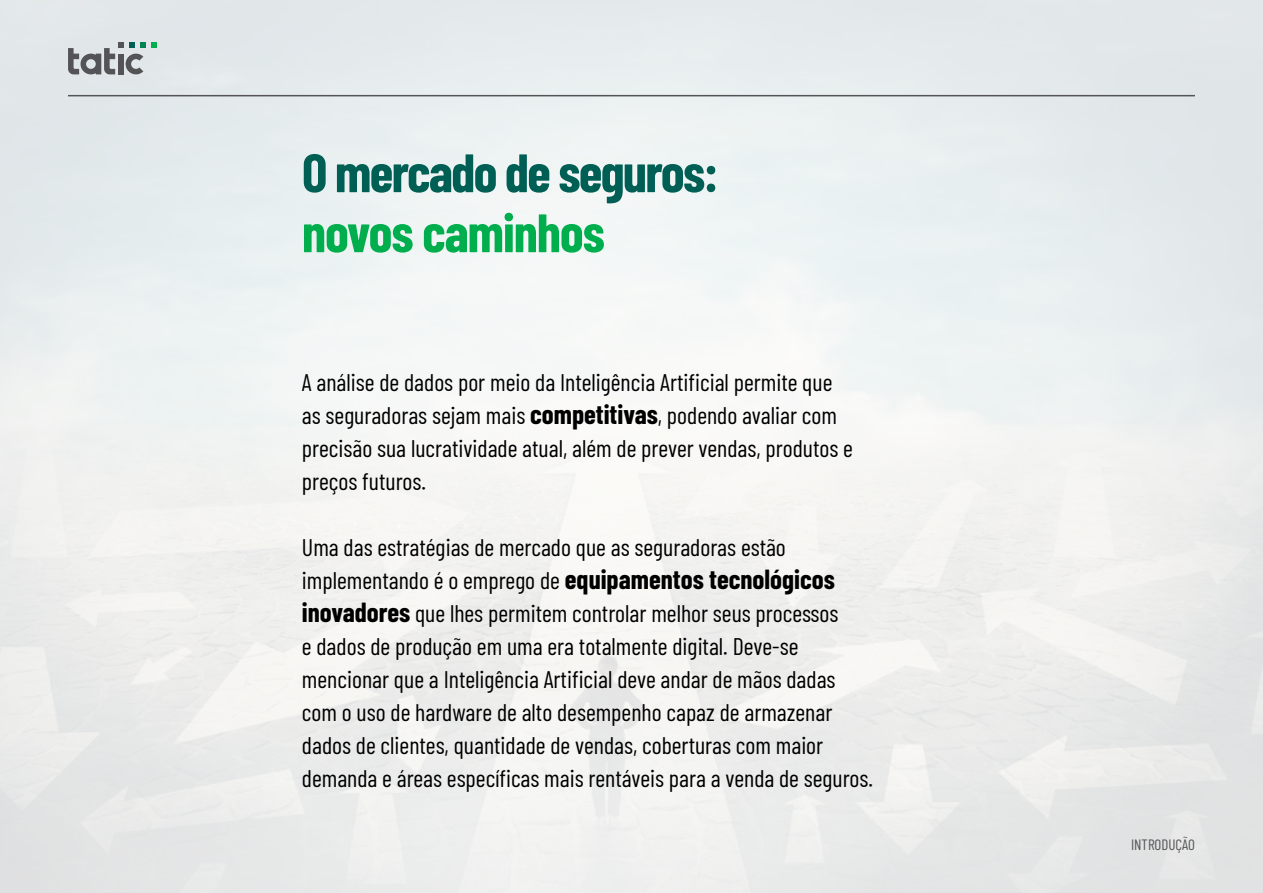
<style>
.page{position:relative;width:1263px;height:893px;background:#fff}
.page>*{position:absolute;margin:0;border:0;box-sizing:border-box;transform-origin:0 0}
.t1{font:700 54px "Barlow Condensed";letter-spacing:-.03em;color:#005f55}
.t2{font:700 54px "Barlow Condensed";letter-spacing:-.02em;color:#00ae4d}
.t3{font:24px/33px "Barlow Condensed";color:#000}
.t4{font:15px "Barlow Condensed";color:#545456}
.s1{font-weight:700;font-size:27px}
</style>
<div class="page">
<img style="left:0;top:0;width:1263px;height:893px">
<svg style="left:68px;top:43px;width:89px;height:31px;background:#a4abac"></svg>
<hr style="left:68px;top:95px;width:1127px;height:1px;background:#545456">
<h1 class="t1" style="left:302px;top:134px;width:418px">O mercado de seguros:</h1>
<h1 class="t2" style="left:302px;top:194px;width:304px">novos caminhos</h1>
<p class="t3" style="left:302px;top:364px;width:552px">A análise de dados por meio da Inteligência Artificial permite que as seguradoras sejam mais <span class="s1">competitivas</span>, podendo avaliar com precisão sua lucratividade atual, além de prever vendas, produtos e preços futuros.</p>
<p class="t3" style="left:302px;top:529px;width:573px">Uma das estratégias de mercado que as seguradoras estão implementando é o emprego de <span class="s1">equipamentos tecnológicos inovadores</span> que lhes permitem controlar melhor seus processos<br>e dados de produção em uma era totalmente digital. Deve-se mencionar que a Inteligência Artificial deve andar de mãos dadas com o uso de hardware de alto desempenho capaz de armazenar dados de clientes, quantidade de vendas, coberturas com maior demanda e áreas específicas mais rentáveis para a venda de seguros.</p>
<p class="t4" style="left:1131px;top:834px;width:65px">INTRODUÇÃO</p>
</div>
